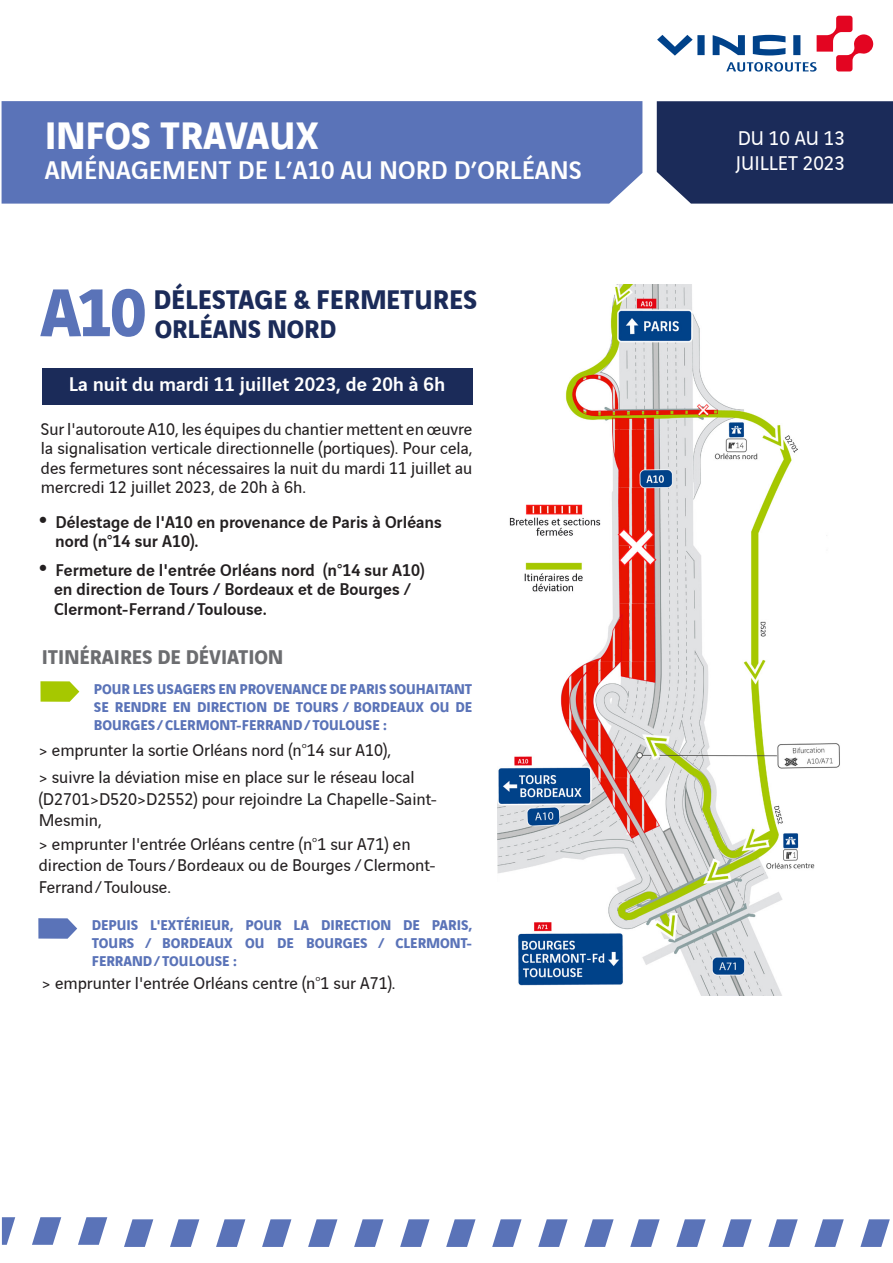
<style>
.page{position:relative;width:893px;height:1263px;background:#fff}
.page>*{position:absolute;margin:0;border:0;box-sizing:border-box;transform-origin:0 0}
.t1{font:700 72px "Vinci Sans";color:#5a73b8}
.t2{font:700 40.5px "Vinci Sans";color:#fff}
.t3{font:700 28.5px "Vinci Sans";color:#1b2b59}
.t4{font:500 27px "Vinci Sans";color:#fff}
.t5{font:700 27px "Vinci Sans";color:#1b2b59}
.t6{font:500 21px "Vinci Sans";color:#fff}
.t7{font:700 21px "Vinci Sans";color:#6c6d70}
.t8{font:21px "Vinci Sans";color:#fff}
.t9{font:18px/21.6px "Vinci Sans";color:#231f20}
.t10{font:500 18px/19.5px "Vinci Sans";color:#231f20}
.t11{font:700 15px/18px "Vinci Sans";color:#5a73b8;text-align:justify}
.s1{font-size:36px}
</style>
<div class="page">
<div style="left:2px;top:101px;width:640px;height:103px;background:#5a73b8"></div>
<div style="left:657px;top:101px;width:236px;height:103px;background:#1b2b59"></div>
<svg style="left:657px;top:16px;width:216px;height:56px"></svg>
<svg style="left:2px;top:1217px;width:13px;height:28px"></svg>
<svg style="left:32px;top:1217px;width:29px;height:28px"></svg>
<svg style="left:78px;top:1217px;width:29px;height:28px"></svg>
<svg style="left:124px;top:1219px;width:29px;height:28px"></svg>
<svg style="left:170px;top:1219px;width:29px;height:28px"></svg>
<svg style="left:216px;top:1219px;width:29px;height:28px"></svg>
<svg style="left:262px;top:1219px;width:29px;height:28px"></svg>
<svg style="left:308px;top:1219px;width:29px;height:28px"></svg>
<svg style="left:354px;top:1219px;width:29px;height:28px"></svg>
<svg style="left:400px;top:1219px;width:29px;height:28px"></svg>
<svg style="left:446px;top:1219px;width:30px;height:28px"></svg>
<svg style="left:492px;top:1219px;width:30px;height:28px"></svg>
<svg style="left:538px;top:1219px;width:30px;height:28px"></svg>
<svg style="left:584px;top:1219px;width:30px;height:28px"></svg>
<svg style="left:630px;top:1219px;width:30px;height:28px"></svg>
<svg style="left:676px;top:1219px;width:30px;height:28px"></svg>
<svg style="left:722px;top:1219px;width:30px;height:28px"></svg>
<svg style="left:768px;top:1219px;width:30px;height:28px"></svg>
<svg style="left:814px;top:1219px;width:30px;height:28px"></svg>
<svg style="left:860px;top:1219px;width:30px;height:28px"></svg>
<img style="left:497px;top:284px;width:343px;height:711px">
<svg style="left:40px;top:681px;width:39px;height:21px"></svg>
<div style="left:42px;top:368px;width:430px;height:37px;background:#1b2b59"></div>
<svg style="left:38px;top:918px;width:39px;height:21px"></svg>
<p class="t2" style="left:45px;top:104px;width:276px">INFOS TRAVAUX</p>
<p class="t4" style="left:45px;top:149px;width:539px">AMÉNAGEMENT DE L’A10 AU NORD D’ORLÉANS</p>
<p class="t3" style="left:153px;top:277px;width:325px">DÉLESTAGE &amp; FERMETURES</p>
<p class="t5" style="left:155px;top:308px;width:183px">ORLÉANS NORD</p>
<p class="t1" style="left:40px;top:255px;width:108px">A10</p>
<p class="t6" style="left:69px;top:368px;width:378px">La nuit du mardi 11 juillet 2023, de 20h à 6h</p>
<p class="t9" style="left:41px;top:418px;width:433px;line-height:19.5px;text-align:justify">Sur l'autoroute A10, les équipes du chantier mettent en oeuvre la signalisation verticale directionnelle (portiques). Pour cela, des fermetures sont nécessaires la nuit du mardi 11 juillet au mercredi 12 juillet 2023, de 20h à 6h.</p>
<p class="t10" style="left:55px;top:510px;width:388px;text-indent:-17px"><span class="s1">•</span> Délestage de l'A10 en provenance de Paris à Orléans nord (n°14 sur A10).</p>
<p class="t10" style="left:39px;top:558px;width:387px"><span class="s1">•</span> Fermeture de l'entrée Orléans nord (n°14 sur A10)</p>
<p class="t10" style="left:54px;top:578px;width:359px">en direction de Tours / Bordeaux et de Bourges /</p>
<p class="t10" style="left:54px;top:597px;width:214px">Clermont-Ferrand / Toulouse.</p>
<p class="t7" style="left:42px;top:640px;width:243px">ITINÉRAIRES DE DÉVIATION</p>
<p class="t11" style="left:94px;top:678px;width:380px">POUR LES USAGERS EN PROVENANCE DE PARIS SOUHAITANT SE RENDRE EN DIRECTION DE TOURS / BORDEAUX OU DE BOURGES / CLERMONT-FERRAND / TOULOUSE :</p>
<p class="t9" style="left:39px;top:738px;width:354px">&gt; emprunter la sortie Orléans nord (n°14 sur A10),</p>
<p class="t9" style="left:39px;top:765px;width:400px">&gt; suivre la déviation mise en place sur le réseau local (D2701&gt;D520&gt;D2552) pour rejoindre La Chapelle-Saint-<br>Mesmin,</p>
<p class="t9" style="left:39px;top:831px;width:399px">&gt; emprunter l'entrée Orléans centre (n°1 sur A71) en direction de Tours / Bordeaux ou de Bourges / Clermont-<br>Ferrand / Toulouse.</p>
<p class="t11" style="left:92px;top:914px;width:382px">DEPUIS L'EXTÉRIEUR, POUR LA DIRECTION DE PARIS, TOURS / BORDEAUX OU DE BOURGES / CLERMONT-FERRAND / TOULOUSE :</p>
<p class="t9" style="left:42px;top:971px;width:355px">&gt; emprunter l'entrée Orléans centre (n°1 sur A71).</p>
<p class="t8" style="left:738px;top:123px;width:109px">DU 10 AU 13</p>
<p class="t8" style="left:736px;top:148px;width:111px">JUILLET 2023</p>
</div>
